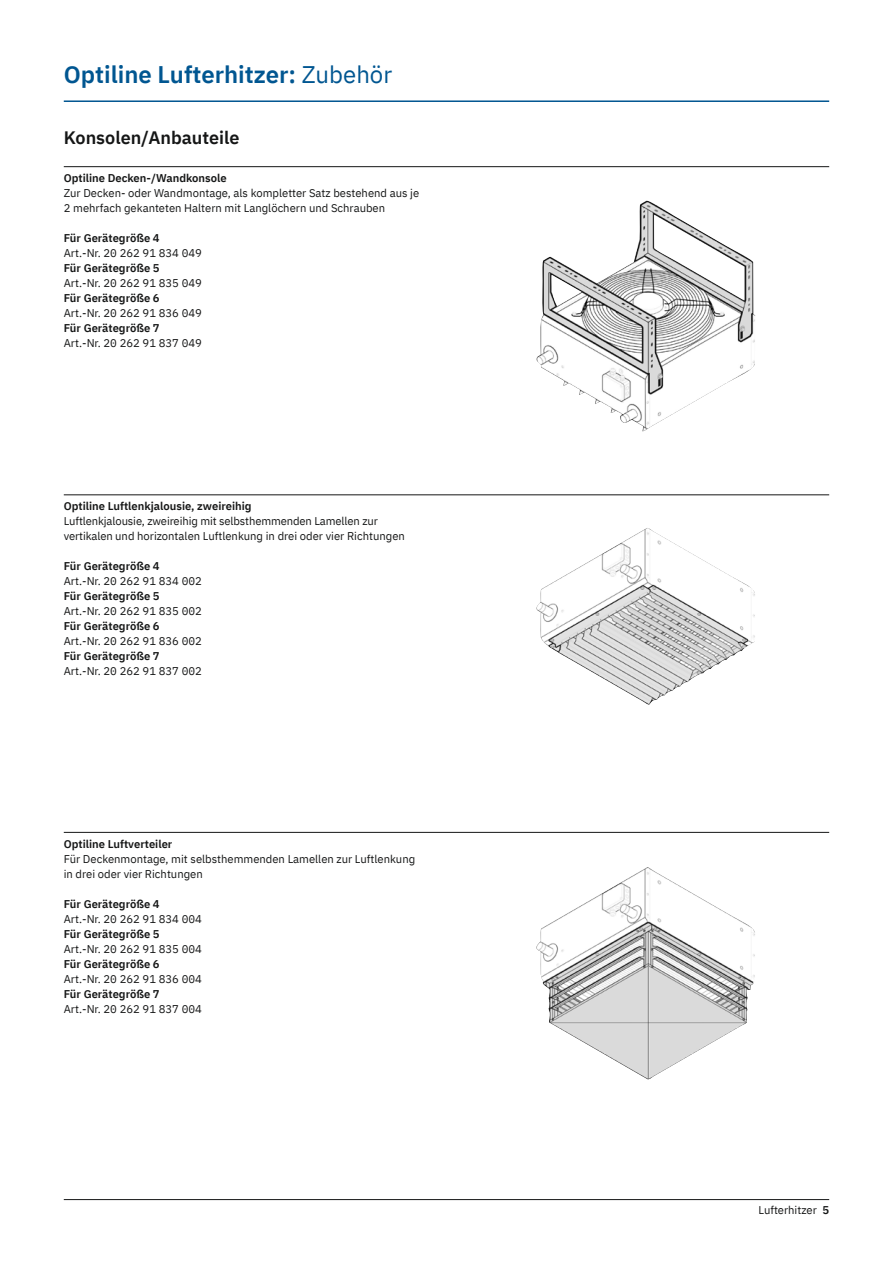
<style>
.page{position:relative;width:893px;height:1263px;background:#fff}
.page>*{position:absolute;margin:0;border:0;box-sizing:border-box;transform-origin:0 0}
.t1{font:600 24px "IBM Plex Sans";color:#005691}
.t2{font:600 18px "IBM Plex Sans";color:#151616}
.t3{font:11.25px/15px "IBM Plex Sans";color:#151616}
.t4{font:600 11.25px "IBM Plex Sans";color:#151616}
.s1{font-weight:400}
.s2{font-weight:600}
</style>
<div class="page">
<hr style="left:64px;top:1199px;width:765px;height:1px;background:#151616">
<hr style="left:64px;top:100px;width:765px;height:2px;background:#005691">
<hr style="left:64px;top:166px;width:765px;height:1px;background:#151616">
<hr style="left:64px;top:494px;width:765px;height:1px;background:#151616">
<hr style="left:64px;top:832px;width:765px;height:1px;background:#151616">
<img style="left:536px;top:201px;width:219px;height:230px">
<img style="left:536px;top:528px;width:219px;height:177px">
<img style="left:536px;top:867px;width:219px;height:212px">
<h1 class="t1" style="left:64px;top:55px;width:330px">Optiline Lufterhitzer: <span class="s1">Zubehör</span></h1>
<h2 class="t2" style="left:64px;top:124px;width:177px">Konsolen/Anbauteile</h2>
<p class="t4" style="left:64px;top:169px;width:164px">Optiline Decken-/Wandkonsole</p>
<p class="t3" style="left:64px;top:184px;width:357px">Zur Decken- oder Wandmontage, als kompletter Satz bestehend aus je<br>2 mehrfach gekanteten Haltern mit Langlöchern und Schrauben</p>
<p class="t4" style="left:64px;top:229px;width:97px">Für Gerätegröße 4</p>
<p class="t3" style="left:64px;top:244px;width:140px">Art.-Nr. 20 262 91 834 049</p>
<p class="t4" style="left:64px;top:259px;width:97px">Für Gerätegröße 5</p>
<p class="t3" style="left:64px;top:274px;width:140px">Art.-Nr. 20 262 91 835 049</p>
<p class="t4" style="left:64px;top:289px;width:97px">Für Gerätegröße 6</p>
<p class="t3" style="left:64px;top:304px;width:140px">Art.-Nr. 20 262 91 836 049</p>
<p class="t4" style="left:64px;top:319px;width:97px">Für Gerätegröße 7</p>
<p class="t3" style="left:64px;top:334px;width:140px">Art.-Nr. 20 262 91 837 049</p>
<p class="t4" style="left:64px;top:497px;width:189px">Optiline Luftlenkjalousie, zweireihig</p>
<p class="t3" style="left:64px;top:513px;width:343px">Luftlenkjalousie, zweireihig mit selbsthemmenden Lamellen zur vertikalen und horizontalen Luftlenkung in drei oder vier Richtungen</p>
<p class="t4" style="left:64px;top:557px;width:97px">Für Gerätegröße 4</p>
<p class="t3" style="left:64px;top:573px;width:140px">Art.-Nr. 20 262 91 834 002</p>
<p class="t4" style="left:64px;top:587px;width:97px">Für Gerätegröße 5</p>
<p class="t3" style="left:64px;top:603px;width:140px">Art.-Nr. 20 262 91 835 002</p>
<p class="t4" style="left:64px;top:617px;width:97px">Für Gerätegröße 6</p>
<p class="t3" style="left:64px;top:633px;width:140px">Art.-Nr. 20 262 91 836 002</p>
<p class="t4" style="left:64px;top:647px;width:97px">Für Gerätegröße 7</p>
<p class="t3" style="left:64px;top:663px;width:140px">Art.-Nr. 20 262 91 837 002</p>
<p class="t4" style="left:64px;top:835px;width:110px">Optiline Luftverteiler</p>
<p class="t3" style="left:64px;top:850px;width:353px">Für Deckenmontage, mit selbsthemmenden Lamellen zur Luftlenkung in drei oder vier Richtungen</p>
<p class="t4" style="left:64px;top:895px;width:97px">Für Gerätegröße 4</p>
<p class="t3" style="left:64px;top:910px;width:140px">Art.-Nr. 20 262 91 834 004</p>
<p class="t4" style="left:64px;top:925px;width:97px">Für Gerätegröße 5</p>
<p class="t3" style="left:64px;top:940px;width:140px">Art.-Nr. 20 262 91 835 004</p>
<p class="t4" style="left:64px;top:955px;width:97px">Für Gerätegröße 6</p>
<p class="t3" style="left:64px;top:970px;width:140px">Art.-Nr. 20 262 91 836 004</p>
<p class="t4" style="left:64px;top:985px;width:97px">Für Gerätegröße 7</p>
<p class="t3" style="left:64px;top:1000px;width:140px">Art.-Nr. 20 262 91 837 004</p>
<p class="t3" style="left:758px;top:1202px;width:72px">Lufterhitzer <span class="s2">5</span></p>
</div>
